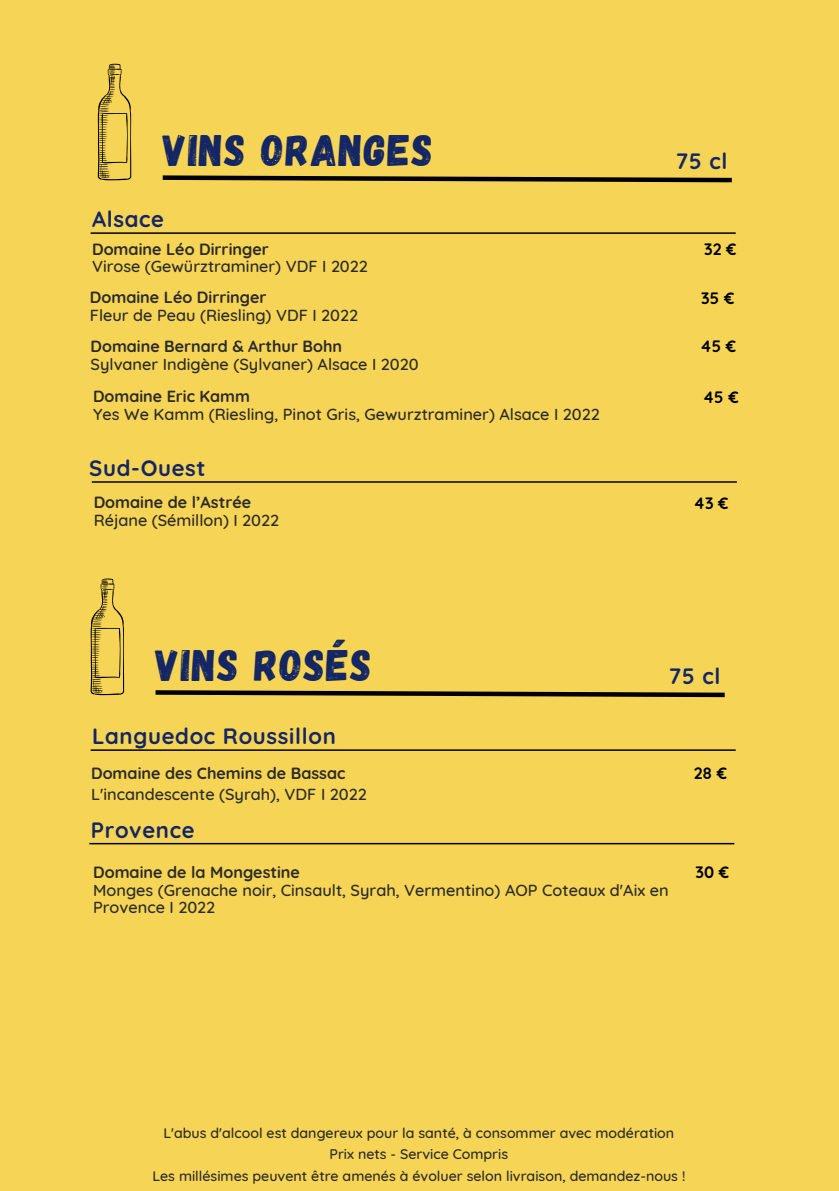
<style>
.page{position:relative;width:839px;height:1191px;background:#fff}
.page>*{position:absolute;margin:0;border:0;box-sizing:border-box;transform-origin:0 0}
.t1{font:44px "Gagalin";letter-spacing:.03em;color:#142664}
.t2{font:700 22.2px "Quicksand";letter-spacing:.03em;color:#142664}
.t3{font:500 16.4px/17.4px "Quicksand";color:#2b2b2b}
.t4{font:700 16.4px "Quicksand";color:#000}
.t5{font:700 16.2px "Quicksand";color:#2b2b2b}
.t6{font:500 14.2px "Quicksand";color:#2b2b2b}
</style>
<div class="page">
<div style="left:0;top:0;width:838px;height:1191px;background:#f6d455"></div>
<svg style="left:162px;top:175px;width:570px;height:8px"></svg>
<svg style="left:97px;top:64px;width:34px;height:117px"></svg>
<hr style="left:91px;top:232px;width:644px;height:2px;background:#000">
<hr style="left:92px;top:481px;width:644px;height:2px;background:#000">
<svg style="left:155px;top:690px;width:570px;height:8px"></svg>
<svg style="left:90px;top:579px;width:34px;height:117px"></svg>
<hr style="left:91px;top:749px;width:644px;height:2px;background:#000">
<hr style="left:89px;top:843px;width:645px;height:1px;background:#000">
<p class="t1" style="left:163px;top:122px;width:272px">VINS ORANGES</p>
<h1 class="t2" style="left:676px;top:147px;width:53px">75 cl</h1>
<h3 class="t2" style="left:92px;top:205px;width:74px">Alsace</h3>
<h4 class="t5" style="left:92px;top:239px;width:178px">Domaine Léo Dirringer</h4>
<h4 class="t4" style="left:704px;top:239px;width:34px">32 €</h4>
<h3 class="t3" style="left:92px;top:258px;width:277px">Virose (Gewürztraminer) VDF I 2022</h3>
<h4 class="t5" style="left:90px;top:287px;width:178px">Domaine Léo Dirringer</h4>
<h2 class="t4" style="left:701px;top:287px;width:35px">35 €</h2>
<h4 class="t3" style="left:90px;top:306px;width:270px">Fleur de Peau (Riesling) VDF I 2022</h4>
<h4 class="t5" style="left:91px;top:335px;width:253px">Domaine Bernard &amp; Arthur Bohn</h4>
<h3 class="t3" style="left:91px;top:355px;width:329px">Sylvaner Indigène (Sylvaner) Alsace I 2020</h3>
<h3 class="t5" style="left:93px;top:386px;width:158px">Domaine Eric Kamm</h3>
<h4 class="t3" style="left:93px;top:406px;width:508px">Yes We Kamm (Riesling, Pinot Gris, Gewurztraminer) Alsace I 2022</h4>
<h4 class="t2" style="left:89px;top:454px;width:118px">Sud-Ouest</h4>
<h4 class="t5" style="left:94px;top:492px;width:159px">Domaine de l’Astrée</h4>
<h3 class="t3" style="left:94px;top:512px;width:187px">Réjane (Sémillon) I 2022</h3>
<h3 class="t1" style="left:155px;top:636px;width:217px">VINS ROSÉS</h3>
<h2 class="t2" style="left:92px;top:722px;width:245px">Languedoc Roussillon</h2>
<h2 class="t5" style="left:91px;top:762px;width:256px">Domaine des Chemins de Bassac</h2>
<h4 class="t3" style="left:91px;top:786px;width:277px">L'incandescente (Syrah), VDF I 2022</h4>
<h4 class="t2" style="left:91px;top:816px;width:105px">Provence</h4>
<h4 class="t4" style="left:700px;top:336px;width:38px">45 €</h4>
<p class="t4" style="left:702px;top:387px;width:38px">45 €</p>
<h4 class="t4" style="left:693px;top:493px;width:37px">43 €</h4>
<h4 class="t2" style="left:668px;top:662px;width:53px">75 cl</h4>
<h3 class="t4" style="left:693px;top:763px;width:35px">28 €</h3>
<h1 class="t5" style="left:93px;top:862px;width:208px">Domaine de la Mongestine</h1>
<p class="t4" style="left:695px;top:862px;width:35px">30 €</p>
<h2 class="t3" style="left:93px;top:881px;width:577px">Monges (Grenache noir, Cinsault, Syrah, Vermentino) AOP Coteaux d'Aix en<br>Provence I 2022</h2>
<h2 class="t6" style="left:163px;top:1124px;width:512px">L'abus d'alcool est dangereux pour la santé, à consommer avec modération</h2>
<h2 class="t6" style="left:329px;top:1145px;width:180px">Prix nets - Service Compris</h2>
<h4 class="t6" style="left:152px;top:1167px;width:534px">Les millésimes peuvent être amenés à évoluer selon livraison, demandez-nous !</h4>
</div>
